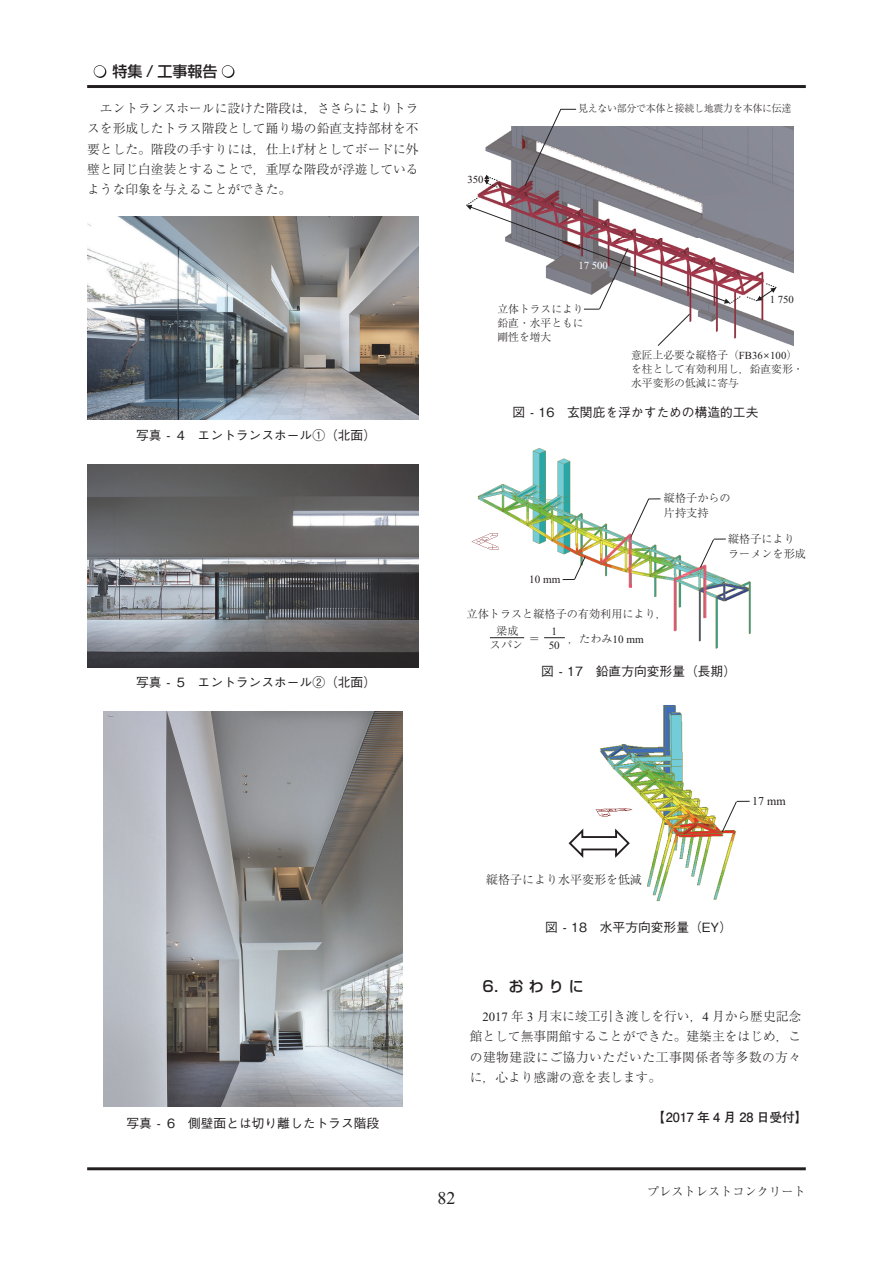
<style>
.page{position:relative;width:893px;height:1263px;background:#fff}
.page>*{position:absolute;margin:0;border:0;box-sizing:border-box;transform-origin:0 0}
.t1{font:18px "Times New Roman";color:#231f20}
.t2{font:500 15px "Shin Go Pr 6";color:#231f20}
.t3{font:500 15px "Shin Go Pro";color:#231f20}
.t4{font:300 12.75px/20.1px "Ryumin Pr 6";color:#231f20;text-align:justify}
.t5{font:500 12.75px "Gothic BBB Pro";color:#231f20}
.t6{font:700 12.75px "Futo Go B101 Pro";color:#231f20}
.t7{font:300 12.15px "Ryumin Pr 6";color:#231f20}
.t8{font:300 12px "Ryumin Pro";color:#231f20}
.t9{font:12px "Times New Roman";color:#231f20}
.t10{font:300 11.1px/14.4px "Ryumin Pro";color:#231f20}
.t11{font:11.1px "Times New Roman";color:#231f20}
.t12{font:11.1px "Hira Min Pro W6";color:#231f20}
.t13{font:300 10.8px/14.1px "Ryumin Pro";color:#231f20}
.t14{font:10.8px "Times New Roman";color:#231f20}
.t15{font:10.8px "Times New Roman";color:#fff}
.t16{font:300 10.2px "Ryumin Pro";letter-spacing:-.025em;color:#231f20}
.s1{font-family:"Times New Roman";font-weight:400}
.s2{font-family:"Hira Min Pro W6";font-weight:400}
</style>
<div class="page">
<hr style="left:87px;top:85px;width:719px;height:3px;background:#231f20">
<hr style="left:87px;top:1167px;width:719px;height:3px;background:#231f20">
<svg style="left:94px;top:65px;width:12px;height:13px"></svg>
<svg style="left:222px;top:65px;width:12px;height:13px"></svg>
<img style="left:87px;top:217px;width:332px;height:203px">
<img style="left:476px;top:127px;width:317px;height:219px">
<svg style="left:525px;top:109px;width:51px;height:77px"></svg>
<svg style="left:466px;top:198px;width:311px;height:148px"></svg>
<svg style="left:484px;top:175px;width:14px;height:13px"></svg>
<img style="left:471px;top:448px;width:280px;height:201px">
<svg style="left:630px;top:498px;width:30px;height:41px"></svg>
<img style="left:674px;top:565px;width:32px;height:66px">
<img style="left:601px;top:534px;width:30px;height:53px">
<svg style="left:700px;top:539px;width:26px;height:29px"></svg>
<svg style="left:563px;top:556px;width:23px;height:24px"></svg>
<div style="left:734px;top:442px;width:35px;height:18px;background:#fff"></div>
<hr style="left:490px;top:637px;width:34px;height:1px;background:#231f20">
<svg style="left:544px;top:637px;width:21px;height:1px"></svg>
<img style="left:595px;top:705px;width:155px;height:197px">
<svg style="left:722px;top:801px;width:28px;height:31px"></svg>
<svg style="left:568px;top:826px;width:63px;height:34px"></svg>
<img style="left:87px;top:464px;width:332px;height:203px">
<img style="left:103px;top:712px;width:299px;height:395px">
<p class="t2" style="left:113px;top:59px;width:106px">特集 / 工事報告</p>
<p class="t4" style="left:87px;top:98px;width:333px;text-indent:13px">エントランスホールに設けた階段は，ささらによりトラスを形成したトラス階段として踊り場の鉛直支持部材を不要とした。階段の手すりには，仕上げ材としてボードに外壁と同じ白塗装とすることで，重厚な階段が浮遊しているような印象を与えることができた。</p>
<p class="t5" style="left:136px;top:425px;width:241px">写真 - 4　エントランスホール①（北面）</p>
<p class="t5" style="left:136px;top:672px;width:241px">写真 - 5　エントランスホール②（北面）</p>
<p class="t14" style="left:467px;top:173px;width:18px">350</p>
<p class="t16" style="left:578px;top:100px;width:215px">見えない部分で本体と接続し地震力を本体に伝達</p>
<p class="t15" style="left:578px;top:260px;width:31px">17 500</p>
<p class="t13" style="left:498px;top:301px;width:88px;text-align:justify">立体トラスにより鉛直・水平ともに剛性を増大</p>
<p class="t14" style="left:770px;top:294px;width:26px">1 750</p>
<p class="t13" style="left:631px;top:347px;width:174px">意匠上必要な縦格子（<span class="s1">FB36</span><span class="s2">×</span><span class="s1">100</span>）を柱として有効利用し，鉛直変形・水平変形の低減に寄与</p>
<p class="t5" style="left:513px;top:402px;width:247px">図 - 16　玄関庇を浮かすための構造的工夫</p>
<p class="t10" style="left:664px;top:490px;width:68px">縦格子からの片持支持</p>
<p class="t10" style="left:728px;top:531px;width:79px">縦格子によりラーメンを形成</p>
<p class="t11" style="left:529px;top:573px;width:33px">10 mm</p>
<p class="t10" style="left:467px;top:605px;width:202px">立体トラスと縦格子の有効利用により，</p>
<p class="t12" style="left:529px;top:629px;width:13px">＝</p>
<p class="t10" style="left:568px;top:631px;width:77px">，たわみ<span class="s1">10 mm</span></p>
<p class="t10" style="left:496px;top:623px;width:24px">梁成</p>
<p class="t11" style="left:551px;top:625px;width:7px">1</p>
<p class="t10" style="left:490px;top:637px;width:35px">スパン</p>
<p class="t11" style="left:549px;top:639px;width:13px">50</p>
<p class="t5" style="left:541px;top:661px;width:196px">図 - 17　鉛直方向変形量（長期）</p>
<p class="t5" style="left:127px;top:1113px;width:254px">写真 - 6　側壁面とは切り離したトラス階段</p>
<p class="t9" style="left:752px;top:794px;width:35px">17 mm</p>
<p class="t8" style="left:486px;top:870px;width:157px">縦格子により水平変形を低減</p>
<p class="t5" style="left:545px;top:917px;width:188px">図 - 18　水平方向変形量（EY）</p>
<p class="t3" style="left:482px;top:974px;width:103px">6．おわりに</p>
<p class="t4" style="left:470px;top:1006px;width:333px;text-indent:13px"><span class="s1">2017</span> 年 <span class="s1">3</span> 月末に竣工引き渡しを行い，<span class="s1">4</span> 月から歴史記念館として無事開館することができた。建築主をはじめ，この建物建設にご協力いただいた工事関係者等多数の方々に，心より感謝の意を表します。</p>
<p class="t6" style="left:652px;top:1107px;width:157px">【2017 年 4 月 28 日受付】</p>
<h1 class="t1" style="left:437px;top:1188px;width:19px">82</h1>
<p class="t7" style="left:647px;top:1181px;width:160px">プレストレストコンクリート</p>
</div>
